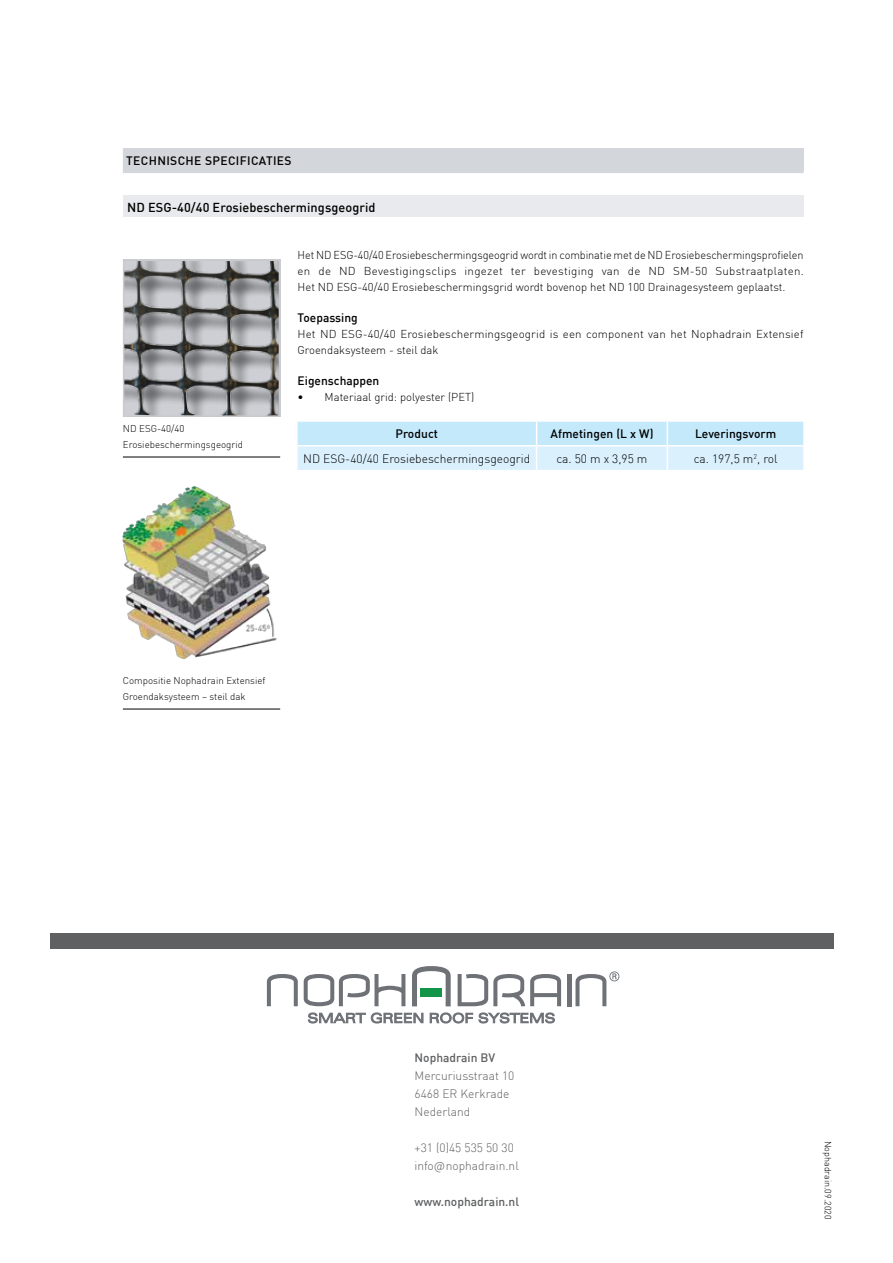
<style>
.page{position:relative;width:893px;height:1263px;background:#fff}
.page>*{position:absolute;margin:0;border:0;box-sizing:border-box;transform-origin:0 0}
.t1{font:500 12.75px "DIN";letter-spacing:.005em;color:#000}
.t2{font:300 12px/18px "DIN";color:#5f6062}
.t3{font:500 12px "DIN";letter-spacing:.005em;color:#000}
.t4{font:300 12px "DIN";color:#000}
.t5{font:500 12px "DIN";color:#5f6062}
.t6{font:500 12px "DIN";letter-spacing:.03em;color:#000}
.t7{font:300 11.25px/15.8px "DIN";color:#000;text-align:justify}
.t8{font:300 9.75px/15.8px "DIN";color:#000}
.t9{font:300 9px "DIN";color:#000}
.s1{font-family:"DIN Pro"}
</style>
<div class="page">
<div style="left:123px;top:149px;width:681px;height:24px;background:#d3d6da"></div>
<div style="left:123px;top:196px;width:680px;height:21px;background:#e9eaed"></div>
<hr style="left:123px;top:457px;width:157px;height:1px;background:#000">
<svg style="left:297px;top:421px;width:507px;height:49px;background:#d1edfc"></svg>
<hr style="left:803px;top:447px;width:2px;height:23px;background:#fff">
<hr style="left:123px;top:709px;width:157px;height:1px;background:#000">
<img style="left:123px;top:487px;width:154px;height:172px">
<img style="left:126px;top:263px;width:151px;height:151px">
<div style="left:123px;top:260px;width:157px;height:157px;border:2px solid #c9cacd"></div>
<svg style="left:267px;top:974px;width:31px;height:32px"></svg>
<svg style="left:304px;top:974px;width:101px;height:32px"></svg>
<svg style="left:458px;top:974px;width:103px;height:32px"></svg>
<hr style="left:567px;top:974px;width:4px;height:32px;background:#6e7277">
<svg style="left:412px;top:966px;width:39px;height:40px"></svg>
<svg style="left:575px;top:971px;width:44px;height:35px"></svg>
<div style="left:420px;top:988px;width:22px;height:8px;background:#129548"></div>
<svg style="left:308px;top:1013px;width:115px;height:10px"></svg>
<svg style="left:430px;top:1013px;width:43px;height:10px"></svg>
<svg style="left:479px;top:1013px;width:76px;height:10px"></svg>
<div style="left:50px;top:934px;width:784px;height:15px;background:#5f6062"></div>
<p class="t6" style="left:126px;top:153px;width:61px">TechniSCHE</p>
<p class="t3" style="left:205px;top:153px;width:88px">SPECI FICATIES</p>
<p class="t1" style="left:127px;top:199px;width:250px">N D ESG-40/40 Erosiebeschermingsgeogrid</p>
<p class="t7" style="left:298px;top:247px;width:508px">Het ND ESG-40/40 Erosiebeschermingsgeogrid wordt in combinatie met de ND Erosiebeschermingsprofielen en de ND Bevestigingsclips ingezet ter bevestiging van de ND SM-50 Substraatplaten.<br>Het ND ESG-40/40 Erosiebeschermingsgrid wordt bovenop het ND 100 Drainagesysteem geplaatst.</p>
<p class="t3" style="left:298px;top:310px;width:62px">Toepassing</p>
<p class="t7" style="left:298px;top:326px;width:507px">Het ND ESG-40/40 Erosiebeschermingsgeogrid is een component van het Nophadrain Extensief<br>Groendaksysteem - steil dak</p>
<p class="t3" style="left:298px;top:373px;width:83px">Eigenschappen</p>
<p class="t7" style="left:298px;top:389px;width:178px">• Materiaal grid: polyester (PET)</p>
<p class="t8" style="left:123px;top:421px;width:122px">ND ESG-40/40<br>Erosiebeschermingsgeogrid</p>
<p class="t3" style="left:395px;top:426px;width:44px">Product</p>
<p class="t3" style="left:550px;top:426px;width:105px">Afmetingen (L x W)</p>
<p class="t3" style="left:695px;top:426px;width:83px">Leveringsvorm</p>
<p class="t4" style="left:303px;top:451px;width:229px">ND ESG-40/40 Erosiebeschermingsgeogrid</p>
<p class="t4" style="left:556px;top:451px;width:93px">ca. 50 m x 3,95 m</p>
<p class="t4" style="left:694px;top:451px;width:85px">ca. 197,5 m<sup>2</sup>, rol</p>
<p class="t8" style="left:123px;top:673px;width:144px">Compositie Nophadrain Extensief<br>Groendaksysteem – steil dak</p>
<p class="t5" style="left:415px;top:1050px;width:82px">Nophadrain BV</p>
<p class="t2" style="left:415px;top:1066px;width:101px">Mercuriusstraat 10<br>6468 ER Kerkrade<br>Nederland</p>
<p class="t2" style="left:415px;top:1138px;width:106px">+31 (0)45 535 50 30 info<span class="s1">@</span>nophadrain.nl</p>
<p class="t5" style="left:415px;top:1194px;width:106px">www.nophadrain.nl</p>
<p class="t9" style="left:833px;top:1140px;width:80px;rotate:90deg">Nophadrain.09.2020</p>
</div>
